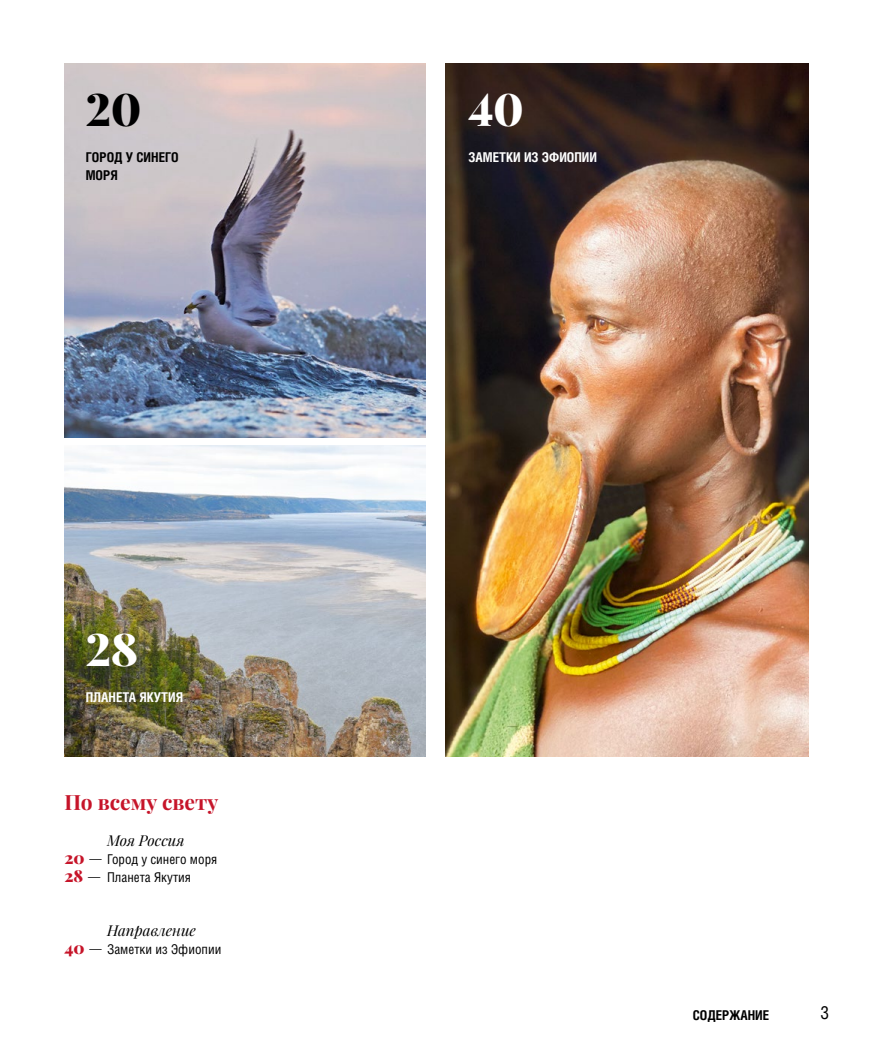
<style>
.page{position:relative;width:893px;height:1063px;background:#fff}
.page>*{position:absolute;margin:0;border:0;box-sizing:border-box;transform-origin:0 0}
.t1{font:900 45px "Playfair Display";color:#fff}
.t2{font:900 45px "Playfair Display";color:#000}
.t3{font:700 21px "Playfair Display";color:#c61429}
.t4{font:18px "Helios Cond C";color:#000}
.t5{font:italic 15px "Playfair Display";color:#000}
.t6{font:13.5px/18px "Helios Cond C";color:#000}
.t7{font:700 13.5px "Helios Cond C";color:#fff}
.t8{font:700 13.5px/18px "Helios Cond C";color:#000}
.s1{font-family:"Playfair Display";font-weight:900;font-size:16.5px;color:#c61429}
.s2{font-family:"Playfair Display";font-size:16.5px}
</style>
<div class="page">
<img style="left:65px;top:64px;width:361px;height:374px">
<img style="left:65px;top:446px;width:361px;height:311px">
<img style="left:446px;top:64px;width:363px;height:693px">
<h1 class="t2" style="left:86px;top:80px;width:57px">20</h1>
<p class="t8" style="left:86px;top:148px;width:94px">ГОРОД У СИНЕГО<br>МОРЯ</p>
<h1 class="t1" style="left:86px;top:620px;width:54px">28</h1>
<p class="t7" style="left:86px;top:689px;width:99px">ПЛАНЕТА ЯКУТИЯ</p>
<h2 class="t3" style="left:65px;top:789px;width:155px">По всему свету</h2>
<p class="t5" style="left:107px;top:830px;width:79px">Моя Россия</p>
<p class="t6" style="left:65px;top:850px;width:154px"><span class="s1">20</span> <span class="s2">—</span> Город у синего моря<br><span class="s1">28</span> <span class="s2">—</span> Планета Якутия</p>
<p class="t5" style="left:107px;top:920px;width:90px">Направление</p>
<p class="t6" style="left:65px;top:940px;width:158px"><span class="s1">40</span> <span class="s2">—</span> Заметки из Эфиопии</p>
<h1 class="t1" style="left:468px;top:80px;width:57px">40</h1>
<p class="t7" style="left:468px;top:149px;width:130px">ЗАМЕТКИ ИЗ ЭФИОПИИ</p>
<p class="t8" style="left:693px;top:1006px;width:78px">СОДЕРЖАНИЕ</p>
<h3 class="t4" style="left:820px;top:1002px;width:10px">3</h3>
</div>
